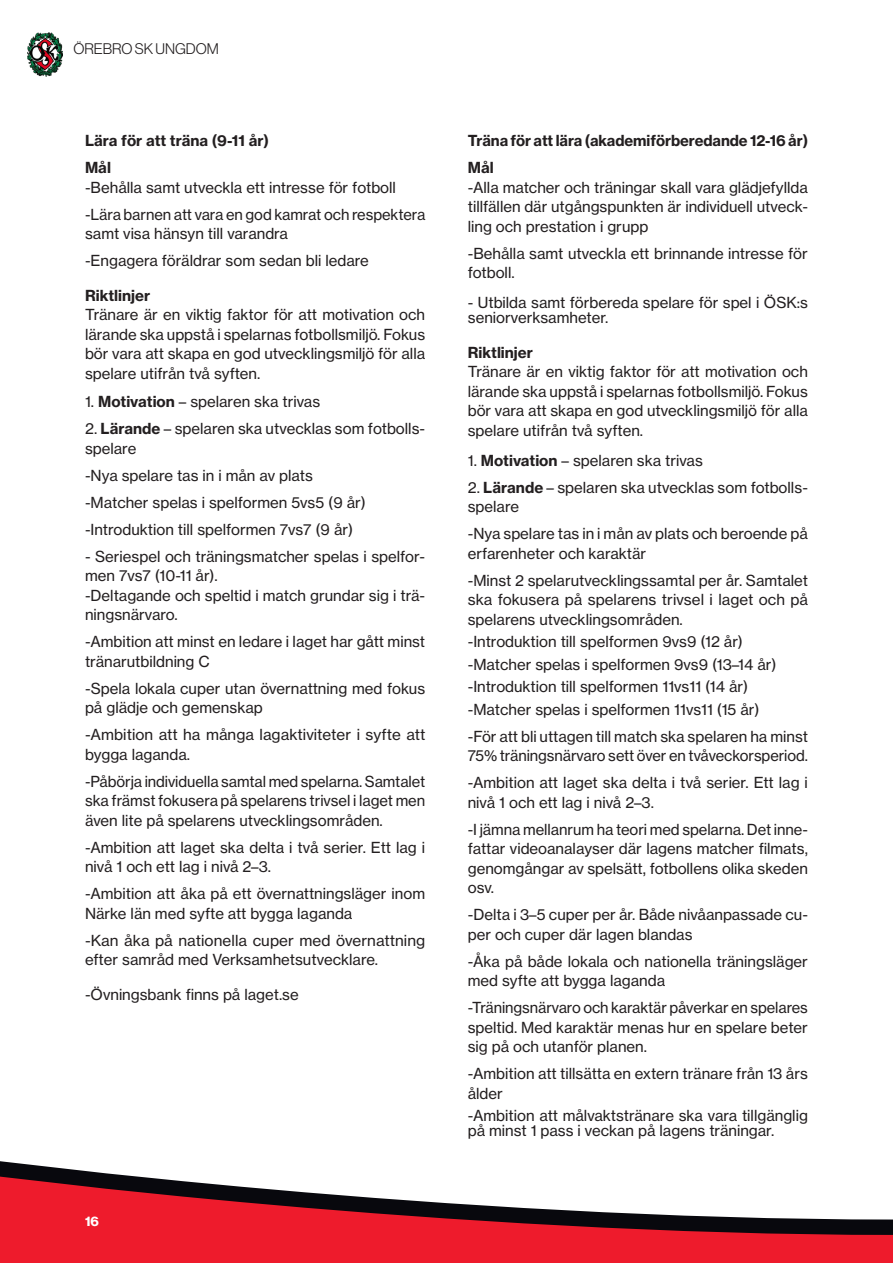
<style>
.page{position:relative;width:893px;height:1263px;background:#fff}
.page>*{position:absolute;margin:0;border:0;box-sizing:border-box;transform-origin:0 0}
.ÖSK_Bröd_utan_avstånd{font:15px/19.5px "N Haas Grotesk TX Pro 55 Rg";color:#231f20}
.ÖSK_Bröd_utan_avstånd-2{font:15px "N Haas Grotesk TX Pro 75 Bd";letter-spacing:-.005em;color:#231f20}
.t1{font:15px "N Haas Grotesk DS Pro 45 Lt";color:#231f20}
.t2{font:13.5px "N Haas Grotesk DS Pro 75 Bd";color:#fff}
.s1{font-family:"N Haas Grotesk TX Pro 75 Bd"}
</style>
<div class="page">
<svg style="left:0;top:1161px;width:122px;height:14px"></svg>
<svg style="left:0;top:1175px;width:893px;height:88px;fill:#ee1b2c"></svg>
<img style="left:28px;top:32px;width:34px;height:45px">
<p class="t1" style="left:73px;top:41px;width:147px">ÖREBRO SK UNGDOM</p>
<p class="ÖSK_Bröd_utan_avstånd-2" style="left:85px;top:131px;width:185px">Lära för att träna (9-11 år)</p>
<p class="ÖSK_Bröd_utan_avstånd-2" style="left:85px;top:158px;width:27px">Mål</p>
<p class="ÖSK_Bröd_utan_avstånd" style="left:85px;top:178px;width:312px">-Behålla samt utveckla ett intresse för fotboll</p>
<p class="ÖSK_Bröd_utan_avstånd" style="left:85px;top:205px;width:342px">-Lära barnen att vara en god kamrat och respektera samt visa hänsyn till varandra</p>
<p class="ÖSK_Bröd_utan_avstånd" style="left:85px;top:251px;width:285px">-Engagera föräldrar som sedan bli ledare</p>
<p class="ÖSK_Bröd_utan_avstånd-2" style="left:85px;top:286px;width:67px">Riktlinjer</p>
<p class="ÖSK_Bröd_utan_avstånd" style="left:85px;top:305px;width:342px;text-align:justify">Tränare är en viktig faktor för att motivation och lärande ska uppstå i spelarnas fotbollsmiljö. Fokus bör vara att skapa en god utvecklingsmiljö för alla spelare utifrån två syften.</p>
<p class="ÖSK_Bröd_utan_avstånd" style="left:85px;top:392px;width:237px">1. <span class="s1">Motivation</span> – spelaren ska trivas</p>
<p class="ÖSK_Bröd_utan_avstånd" style="left:85px;top:419px;width:342px">2. <span class="s1">Lärande</span> – spelaren ska utvecklas som fotbolls&shy;spelare</p>
<p class="ÖSK_Bröd_utan_avstånd" style="left:85px;top:466px;width:229px">-Nya spelare tas in i mån av plats</p>
<p class="ÖSK_Bröd_utan_avstånd" style="left:85px;top:493px;width:282px">-Matcher spelas i spelformen 5vs5 (9 år)</p>
<p class="ÖSK_Bröd_utan_avstånd" style="left:85px;top:520px;width:270px">-Introduktion till spelformen 7vs7 (9 år)</p>
<p class="ÖSK_Bröd_utan_avstånd" style="left:85px;top:547px;width:342px">- Seriespel och träningsmatcher spelas i spelfor&shy;men 7vs7 (10-11 år).</p>
<p class="ÖSK_Bröd_utan_avstånd" style="left:85px;top:586px;width:342px">-Deltagande och speltid i match grundar sig i trä&shy;ningsnärvaro.</p>
<p class="ÖSK_Bröd_utan_avstånd" style="left:85px;top:632px;width:342px">-Ambition att minst en ledare i laget har gått minst tränarutbildning C</p>
<p class="ÖSK_Bröd_utan_avstånd" style="left:85px;top:679px;width:342px">-Spela lokala cuper utan övernattning med fokus på glädje och gemenskap</p>
<p class="ÖSK_Bröd_utan_avstånd" style="left:85px;top:725px;width:342px">-Ambition att ha många lagaktiviteter i syfte att bygga laganda.</p>
<p class="ÖSK_Bröd_utan_avstånd" style="left:85px;top:772px;width:342px;text-align:justify">-Påbörja individuella samtal med spelarna. Samtalet ska främst fokusera på spelarens trivsel i laget men även lite på spelarens utvecklingsområden.</p>
<p class="ÖSK_Bröd_utan_avstånd" style="left:85px;top:838px;width:342px">-Ambition att laget ska delta i två serier. Ett lag i nivå 1 och ett lag i nivå 2–3.</p>
<p class="ÖSK_Bröd_utan_avstånd" style="left:85px;top:884px;width:342px">-Ambition att åka på ett övernattningsläger inom<br>Närke län med syfte att bygga laganda</p>
<p class="ÖSK_Bröd_utan_avstånd" style="left:85px;top:931px;width:342px">-Kan åka på nationella cuper med övernattning efter samråd med Verksamhetsutvecklare.</p>
<p class="ÖSK_Bröd_utan_avstånd" style="left:85px;top:985px;width:215px">-Övningsbank finns på laget.se</p>
<p class="t2" style="left:85px;top:1213px;width:15px">16</p>
<p class="ÖSK_Bröd_utan_avstånd-2" style="left:468px;top:131px;width:342px">Träna för att lära (akademiförberedande 12-16 år)</p>
<p class="ÖSK_Bröd_utan_avstånd-2" style="left:468px;top:158px;width:27px">Mål</p>
<p class="ÖSK_Bröd_utan_avstånd" style="left:468px;top:178px;width:342px;text-align:justify">-Alla matcher och träningar skall vara glädjefyllda tillfällen där utgångspunkten är individuell utveck&shy;ling och prestation i grupp</p>
<p class="ÖSK_Bröd_utan_avstånd" style="left:468px;top:244px;width:342px">-Behålla samt utveckla ett brinnande intresse för fotboll.</p>
<p class="ÖSK_Bröd_utan_avstånd" style="left:468px;top:295px;width:342px;line-height:15px">- Utbilda samt förbereda spelare för spel i ÖSK:s seniorverksamheter.</p>
<p class="ÖSK_Bröd_utan_avstånd-2" style="left:468px;top:343px;width:67px">Riktlinjer</p>
<p class="ÖSK_Bröd_utan_avstånd" style="left:468px;top:362px;width:342px;text-align:justify">Tränare är en viktig faktor för att motivation och lärande ska uppstå i spelarnas fotbollsmiljö. Fokus bör vara att skapa en god utvecklingsmiljö för alla spelare utifrån två syften.</p>
<p class="ÖSK_Bröd_utan_avstånd" style="left:468px;top:451px;width:237px">1. <span class="s1">Motivation</span> – spelaren ska trivas</p>
<p class="ÖSK_Bröd_utan_avstånd" style="left:468px;top:478px;width:342px">2. <span class="s1">Lärande</span> – spelaren ska utvecklas som fotbolls&shy;spelare</p>
<p class="ÖSK_Bröd_utan_avstånd" style="left:468px;top:524px;width:342px">-Nya spelare tas in i mån av plats och beroende på erfarenheter och karaktär</p>
<p class="ÖSK_Bröd_utan_avstånd" style="left:468px;top:571px;width:342px;text-align:justify">-Minst 2 spelarutvecklingssamtal per år. Samtalet ska fokusera på spelarens trivsel i laget och på spelarens utvecklingsområden.</p>
<p class="ÖSK_Bröd_utan_avstånd" style="left:468px;top:632px;width:277px">-Introduktion till spelformen 9vs9 (12 år)</p>
<p class="ÖSK_Bröd_utan_avstånd" style="left:468px;top:655px;width:310px">-Matcher spelas i spelformen 9vs9 (13–14 år)</p>
<p class="ÖSK_Bröd_utan_avstånd" style="left:468px;top:677px;width:282px">-Introduktion till spelformen 11vs11 (14 år)</p>
<p class="ÖSK_Bröd_utan_avstånd" style="left:468px;top:700px;width:293px">-Matcher spelas i spelformen 11vs11 (15 år)</p>
<p class="ÖSK_Bröd_utan_avstånd" style="left:468px;top:727px;width:342px">-För att bli uttagen till match ska spelaren ha minst<br>75% träningsnärvaro sett över en tvåveckorsperiod.</p>
<p class="ÖSK_Bröd_utan_avstånd" style="left:468px;top:773px;width:342px">-Ambition att laget ska delta i två serier. Ett lag i nivå 1 och ett lag i nivå 2–3.</p>
<p class="ÖSK_Bröd_utan_avstånd" style="left:468px;top:820px;width:342px;text-align:justify">-I jämna mellanrum ha teori med spelarna. Det inne&shy;fattar videoanalayser där lagens matcher filmats, genomgångar av spelsätt, fotbollens olika skeden osv.</p>
<p class="ÖSK_Bröd_utan_avstånd" style="left:468px;top:905px;width:342px">-Delta i 3–5 cuper per år. Både nivåanpassade cu&shy;per och cuper där lagen blandas</p>
<p class="ÖSK_Bröd_utan_avstånd" style="left:468px;top:952px;width:342px">-Åka på både lokala och nationella träningsläger med syfte att bygga laganda</p>
<p class="ÖSK_Bröd_utan_avstånd" style="left:468px;top:998px;width:342px;text-align:justify">-Träningsnärvaro och karaktär påverkar en spelares speltid. Med karaktär menas hur en spelare beter sig på och utanför planen.</p>
<p class="ÖSK_Bröd_utan_avstånd" style="left:468px;top:1064px;width:342px">-Ambition att tillsätta en extern tränare från 13 års ålder</p>
<p class="ÖSK_Bröd_utan_avstånd" style="left:468px;top:1108px;width:342px;line-height:15px">-Ambition att målvaktstränare ska vara tillgänglig på minst 1 pass i veckan på lagens träningar.</p>
</div>
